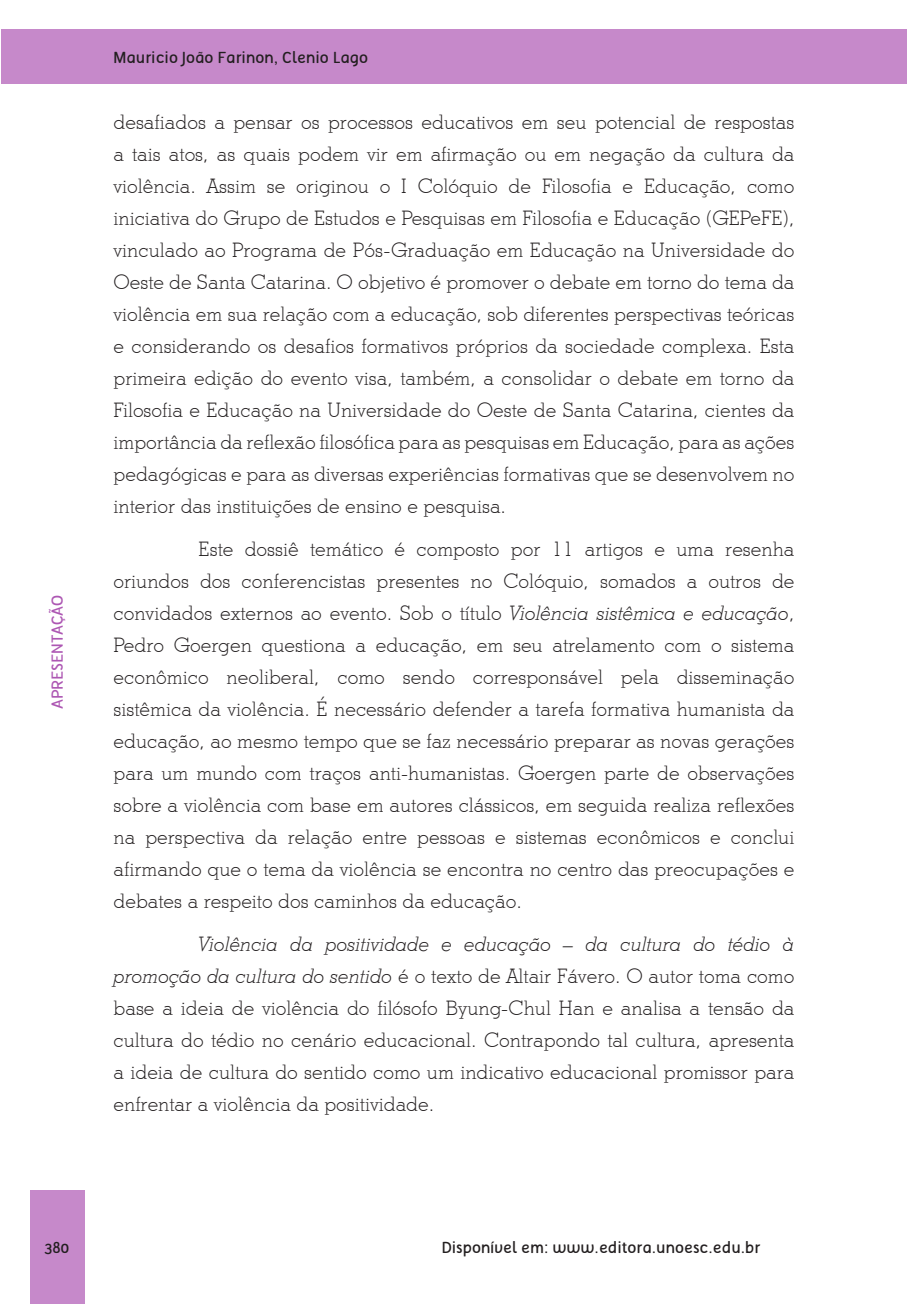
<style>
.page{position:relative;width:908px;height:1304px;background:#fff}
.page>*{position:absolute;margin:0;border:0;box-sizing:border-box;transform-origin:0 0}
.Texto{font:300 20px/32px "Stymie BT";color:#231f20;text-align:justify}
.cabeçalho{font:16px "Tellural";color:#231f20}
.t1{font:16px "Tellural";color:#ad57b3}
.Autores{font:16px "Tellural";color:#231f20}
.s1{font-style:italic}
</style>
<div class="page">
<div style="left:1px;top:29px;width:905px;height:55px;background:#c689ca"></div>
<div style="left:30px;top:1191px;width:55px;height:113px;background:#c689ca"></div>
<p class="t1" style="left:48px;top:709px;width:115px;rotate:-90deg">APRESENTAÇÃO</p>
<p class="cabeçalho" style="left:113px;top:48px;width:256px">Mauricio João Farinon, Clenio Lago</p>
<p class="Texto" style="left:113px;top:105px;width:682px">desafiados a pensar os processos educativos em seu potencial de respostas a tais atos, as quais podem vir em afirmação ou em negação da cultura da violência. Assim se originou o I Colóquio de Filosofia e Educação, como iniciativa do Grupo de Estudos e Pesquisas em Filosofia e Educação (GEPeFE), vinculado ao Programa de Pós-Graduação em Educação na Universidade do Oeste de Santa Catarina. O objetivo é promover o debate em torno do tema da violência em sua relação com a educação, sob diferentes perspectivas teóricas e considerando os desafios formativos próprios da sociedade complexa. Esta primeira edição do evento visa, também, a consolidar o debate em torno da Filosofia e Educação na Universidade do Oeste de Santa Catarina, cientes da importância da reflexão filosófica para as pesquisas em Educação, para as ações pedagógicas e para as diversas experiências formativas que se desenvolvem no interior das instituições de ensino e pesquisa.</p>
<p class="Texto" style="left:113px;top:533px;width:682px;text-indent:85px">Este dossiê temático é composto por 11 artigos e uma resenha oriundos dos conferencistas presentes no Colóquio, somados a outros de convidados externos ao evento. Sob o título <span class="s1">Violência sistêmica e educação</span>, Pedro Goergen questiona a educação, em seu atrelamento com o sistema econômico neoliberal, como sendo corresponsável pela disseminação sistêmica da violência. É necessário defender a tarefa formativa humanista da educação, ao mesmo tempo que se faz necessário preparar as novas gerações para um mundo com traços anti-humanistas. Goergen parte de observações sobre a violência com base em autores clássicos, em seguida realiza reflexões na perspectiva da relação entre pessoas e sistemas econômicos e conclui afirmando que o tema da violência se encontra no centro das preocupações e debates a respeito dos caminhos da educação.</p>
<p class="Texto" style="left:113px;top:928px;width:682px;text-indent:85px"><span class="s1">Violência da positividade e educação – da cultura do tédio à promoção da cultura do sentido</span> é o texto de Altair Fávero. O autor toma como base a ideia de violência do filósofo Byung-Chul Han e analisa a tensão da cultura do tédio no cenário educacional. Contrapondo tal cultura, apresenta a ideia de cultura do sentido como um indicativo educacional promissor para enfrentar a violência da positividade.</p>
<p class="Autores" style="left:44px;top:1239px;width:26px">380</p>
<p class="cabeçalho" style="left:441px;top:1239px;width:320px">Disponível em: www.editora.unoesc.edu.br</p>
</div>
